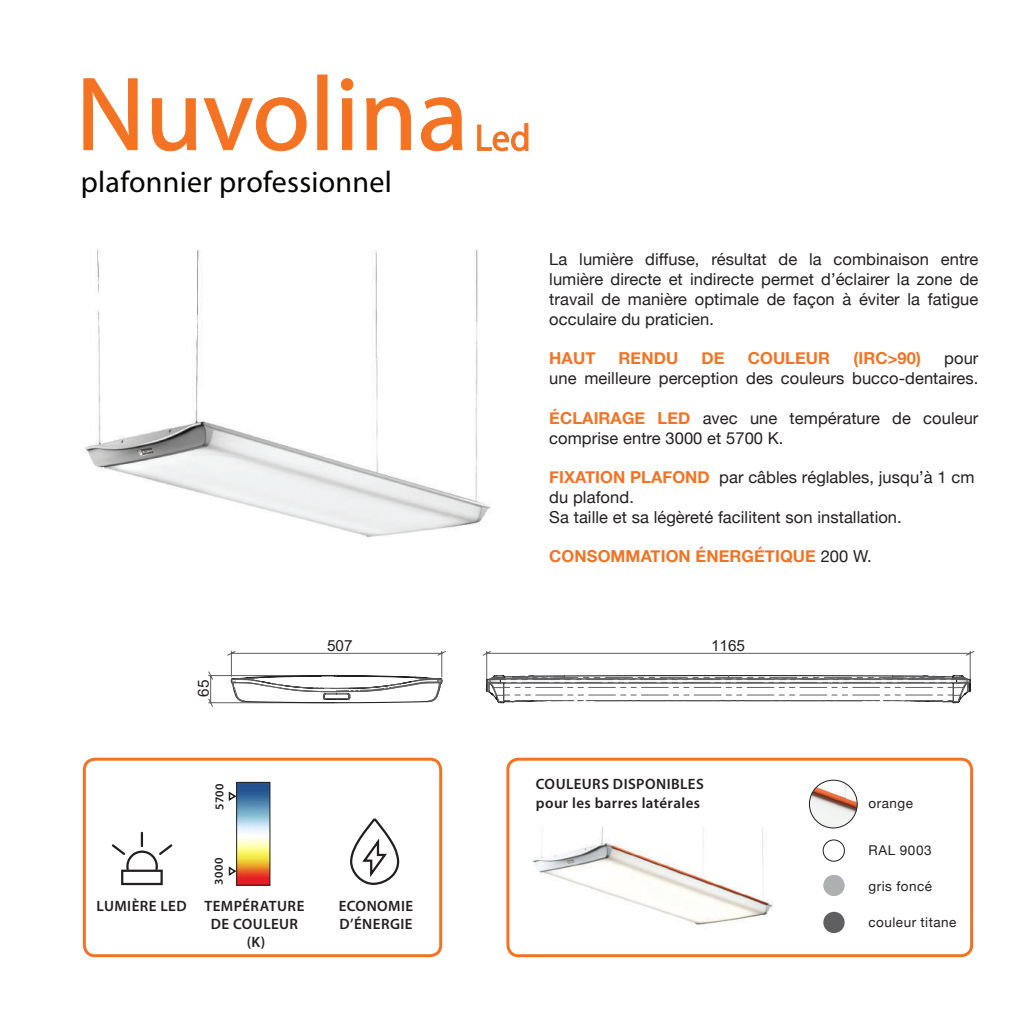
<style>
.page{position:relative;width:1021px;height:1021px;background:#fff}
.page>*{position:absolute;margin:0;border:0;box-sizing:border-box;transform-origin:0 0}
.t1{font:30px "Myriad Pro";letter-spacing:.01em;color:#040503}
.t2{font:16.5px/19.8px "Helvetica Neue";letter-spacing:.005em;color:#231f20}
.t3{font:700 16.5px "Helvetica Neue";letter-spacing:.005em;color:#f47323}
.t4{font:15.3px "Arial";color:#231f20}
.t5{font:600 15px/18px "Myriad Pro";letter-spacing:.03em;color:#231f20}
.t6{font:13.5px "Helvetica Neue";letter-spacing:.035em;color:#231f20}
.t7{font:600 12px "Myriad Pro";letter-spacing:.04em;color:#231f20}
.s1{font-weight:700;color:#f47323}
.s2{font-weight:400;color:#231f20}
</style>
<div class="page">
<img style="left:85px;top:249px;width:406px;height:288px">
<svg style="left:477px;top:123px;width:51px;height:28px"></svg>
<svg style="left:83px;top:78px;width:55px;height:72px"></svg>
<svg style="left:152px;top:98px;width:44px;height:53px"></svg>
<svg style="left:203px;top:97px;width:103px;height:54px"></svg>
<div style="left:317px;top:75px;width:10px;height:75px;background:#f47323;border:1px solid #f47323"></div>
<svg style="left:341px;top:78px;width:12px;height:72px"></svg>
<svg style="left:366px;top:97px;width:45px;height:53px"></svg>
<svg style="left:421px;top:97px;width:41px;height:54px"></svg>
<svg style="left:351px;top:818px;width:48px;height:67px"></svg>
<div style="left:83px;top:757px;width:359px;height:200px;border:3px solid #f47323;border-radius:11px"></div>
<svg style="left:228px;top:791px;width:8px;height:10px"></svg>
<img style="left:532px;top:827px;width:242px;height:98px">
<div style="left:823px;top:839px;width:21px;height:22px;border:1px solid #231f20;border-radius:50%"></div>
<div style="left:823px;top:911px;width:21px;height:22px;background:#5f5f62;border-radius:50%"></div>
<div style="left:823px;top:874px;width:21px;height:22px;background:#aeafb3;border-radius:50%"></div>
<div style="left:506px;top:757px;width:467px;height:200px;border:3px solid #f47323;border-radius:11px"></div>
<img style="left:809px;top:780px;width:48px;height:48px;border-radius:24px">
<div style="left:809px;top:780px;width:48px;height:48px;border:1px solid #231f20;border-radius:50%"></div>
<img style="left:238px;top:784px;width:30px;height:99px">
<div style="left:236px;top:782px;width:34px;height:103px;border:1px solid #231f20"></div>
<div style="left:121px;top:869px;width:42px;height:16px;border:2px solid #231f20"></div>
<svg style="left:111px;top:831px;width:62px;height:41px"></svg>
<svg style="left:208px;top:650px;width:766px;height:57px"></svg>
<svg style="left:230px;top:672px;width:742px;height:35px"></svg>
<svg style="left:228px;top:865px;width:10px;height:12px"></svg>
<h1 class="t1" style="left:81px;top:163px;width:312px">plafonnier professionnel</h1>
<p class="t2" style="left:549px;top:249px;width:430px;text-align:justify">La lumière diffuse, résultat de la combinaison entre lumière directe et indirecte permet d’éclairer la zone de travail de manière optimale de façon à éviter la fatigue occulaire du praticien.</p>
<p class="t3" style="left:549px;top:348px;width:48px">HAUT</p>
<p class="t3" style="left:618px;top:348px;width:61px">RENDU</p>
<p class="t3" style="left:701px;top:348px;width:25px">DE</p>
<p class="t3" style="left:747px;top:348px;width:84px">COULEUR</p>
<p class="t3" style="left:853px;top:348px;width:69px">(IRC&gt;90)</p>
<p class="t2" style="left:549px;top:348px;width:430px;text-align:right">pour<br>une meilleure perception des couleurs bucco-dentaires.</p>
<p class="t2" style="left:549px;top:408px;width:430px"><span class="s1">ÉCLAIRAGE LED</span> avec une température de couleur comprise entre 3000 et 5700 K.</p>
<p class="t2" style="left:549px;top:467px;width:427px"><span class="s1">FIXATION PLAFOND</span> par câbles réglables, jusqu’à 1 cm du plafond.<br>Sa taille et sa légèreté facilitent son installation.</p>
<p class="t3" style="left:549px;top:546px;width:324px">CONSOMMATION ÉNERGÉTIQUE <span class="s2">200 W.</span></p>
<p class="t4" style="left:193px;top:697px;width:19px;rotate:-90deg">65</p>
<p class="t4" style="left:327px;top:635px;width:27px">507</p>
<p class="t4" style="left:711px;top:635px;width:36px">1165</p>
<p class="t7" style="left:212px;top:809px;width:28px;rotate:-90deg">5700</p>
<p class="t7" style="left:211px;top:884px;width:29px;rotate:-90deg">3000</p>
<p class="t5" style="left:96px;top:897px;width:209px">LUMIÈRE LED TEMPÉRATURE</p>
<p class="t5" style="left:211px;top:915px;width:89px">DE COULEUR</p>
<p class="t5" style="left:247px;top:933px;width:20px">(K)</p>
<p class="t5" style="left:339px;top:897px;width:76px">ECONOMIE<br>D’ÉNERGIE</p>
<p class="t5" style="left:536px;top:774px;width:169px;line-height:18.6px">COULEURS DISPONIBLES pour les barres latérales</p>
<p class="t6" style="left:868px;top:795px;width:46px">orange</p>
<p class="t6" style="left:868px;top:842px;width:65px">RAL 9003</p>
<p class="t6" style="left:868px;top:878px;width:65px">gris foncé</p>
<p class="t6" style="left:868px;top:914px;width:90px">couleur titane</p>
</div>
